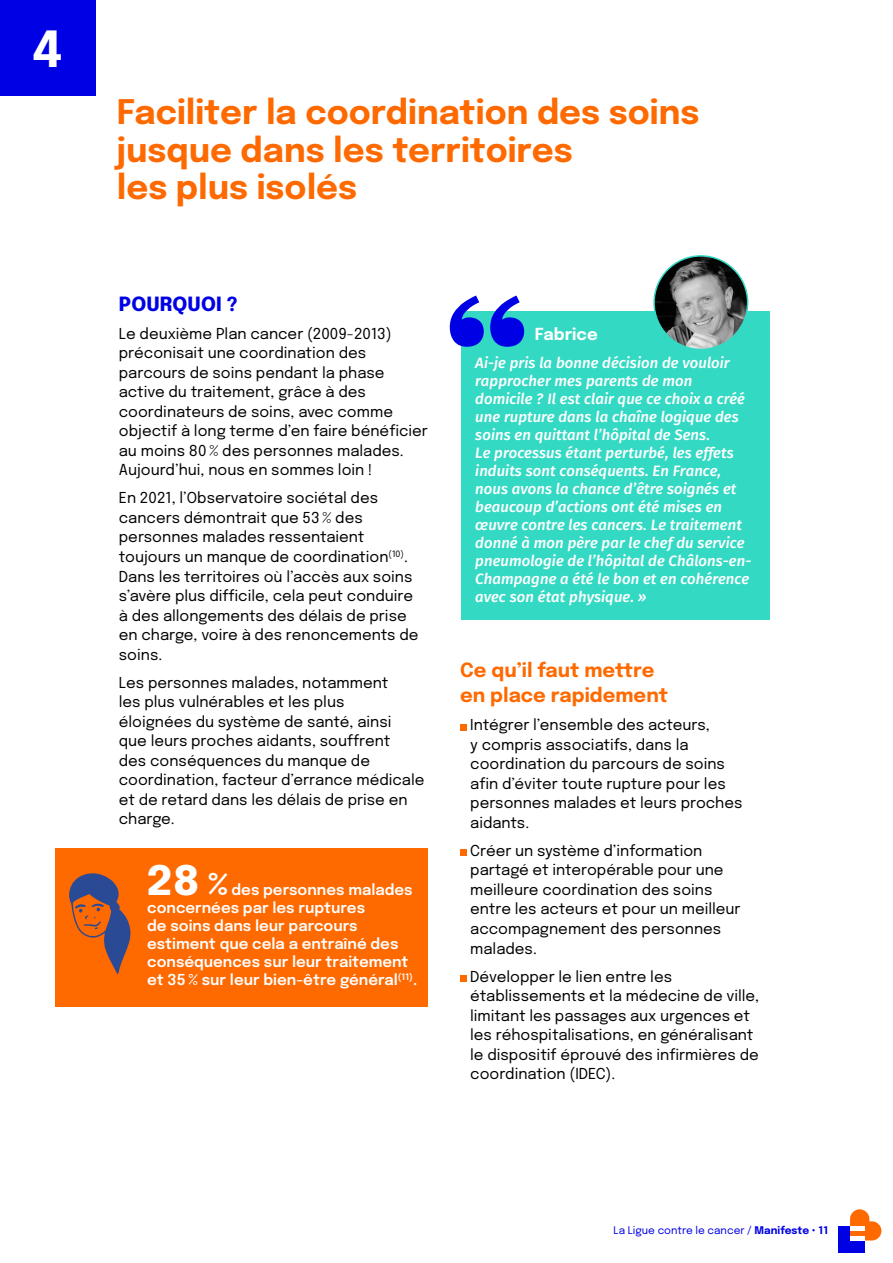
<style>
.page{position:relative;width:893px;height:1263px;background:#fff}
.page>*{position:absolute;margin:0;border:0;box-sizing:border-box;transform-origin:0 0}
.t1{font:700 49.5px "Epilogue";color:#fff}
.t2{font:700 33.75px/37.5px "Epilogue";color:#fe6900}
.t3{font:700 19.5px/25.5px "Epilogue";color:#fe6900}
.t4{font:800 19.5px "Epilogue";letter-spacing:.005em;color:#0000e5}
.t5{font:700 16.5px "Epilogue";color:#fff}
.t6{font:15px/19.5px "Epilogue";color:#000}
.t7{font:italic 15px/18px "Fira Sans OT Medium";color:#fff}
.t8{font:600 15px/18px "Epilogue";color:#fff}
.t9{font:10.5px "Epilogue";color:#0000e5}
.s1{font-weight:800;font-size:40.5px}
.s2{font-weight:800;font-size:30px}
.s3{font-weight:700}
</style>
<div class="page">
<svg style="left:460px;top:724px;width:6px;height:6px"></svg>
<svg style="left:460px;top:850px;width:6px;height:6px"></svg>
<svg style="left:460px;top:975px;width:6px;height:6px"></svg>
<div style="left:0;top:0;width:96px;height:96px;background:#0000e5"></div>
<div style="left:461px;top:312px;width:308px;height:308px;background:#34d9c3"></div>
<svg style="left:450px;top:296px;width:74px;height:51px"></svg>
<div style="left:55px;top:848px;width:373px;height:159px;background:#fe6900"></div>
<svg style="left:69px;top:873px;width:62px;height:100px"></svg>
<img style="left:654px;top:256px;width:94px;height:93px;border-radius:47px">
<div style="left:653px;top:255px;width:95px;height:95px;border:2px solid #34d9c3;border-radius:50%"></div>
<div style="left:838px;top:1226px;width:26px;height:26px;background:#0000e5"></div>
<svg style="left:850px;top:1209px;width:31px;height:31px"></svg>
<hr style="left:850px;top:1226px;width:14px;height:4px;background:#fff">
<hr style="left:850px;top:1236px;width:14px;height:4px;background:#fff">
<h1 class="t1" style="left:33px;top:12px;width:31px">4</h1>
<h2 class="t2" style="left:117px;top:91px;width:584px">Faciliter la coordination des soins jusque dans les territoires<br>les plus isolés</h2>
<h3 class="t4" style="left:119px;top:289px;width:120px">POURQUOI ?</h3>
<p class="t6" style="left:119px;top:323px;width:311px">Le deuxième Plan cancer (2009-2013) préconisait une coordination des parcours de soins pendant la phase active du traitement, grâce à des coordinateurs de soins, avec comme objectif à long terme d’en faire bénéficier au moins 80 % des personnes malades.<br>Aujourd’hui, nous en sommes loin !</p>
<p class="t6" style="left:119px;top:487px;width:301px">En 2021, l’Observatoire sociétal des cancers démontrait que 53 % des personnes malades ressentaient toujours un manque de coordination<sup>(10)</sup>.<br>Dans les territoires où l’accès aux soins s’avère plus difficile, cela peut conduire à des allongements des délais de prise en charge, voire à des renoncements de soins.</p>
<p class="t6" style="left:119px;top:671px;width:307px">Les personnes malades, notamment<br>les plus vulnérables et les plus<br>éloignées du système de santé, ainsi<br>que leurs proches aidants, souffrent<br>des conséquences du manque de coordination, facteur d’errance médicale et de retard dans les délais de prise en charge.</p>
<p class="t8" style="left:147px;top:879px;width:271px"><span class="s1">28</span> <span class="s2">%</span> des personnes malades concernées par les ruptures<br>de soins dans leur parcours estiment que cela a entraîné des conséquences sur leur traitement et 35 % sur leur bien-être général<sup>(11)</sup>.</p>
<p class="t5" style="left:535px;top:321px;width:64px">Fabrice</p>
<p class="t7" style="left:475px;top:355px;width:278px">Ai-je pris la bonne décision de vouloir rapprocher mes parents de mon domicile ? Il est clair que ce choix a créé une rupture dans la chaîne logique des soins en quittant l’hôpital de Sens.<br>Le processus étant perturbé, les effets induits sont conséquents. En France, nous avons la chance d’être soignés et beaucoup d’actions ont été mises en œuvre contre les cancers. Le traitement donné à mon père par le chef du service pneumologie de l’hôpital de Châlons-en-Champagne a été le bon et en cohérence avec son état physique. »</p>
<h3 class="t3" style="left:460px;top:656px;width:209px">Ce qu’il faut mettre en place rapidement</h3>
<p class="t6" style="left:470px;top:714px;width:274px">Intégrer l’ensemble des acteurs,<br>y compris associatifs, dans la coordination du parcours de soins afin d’éviter toute rupture pour les personnes malades et leurs proches aidants.</p>
<p class="t6" style="left:470px;top:840px;width:272px">Créer un système d’information partagé et interopérable pour une meilleure coordination des soins entre les acteurs et pour un meilleur accompagnement des personnes malades.</p>
<p class="t6" style="left:470px;top:965px;width:291px">Développer le lien entre les établissements et la médecine de ville, limitant les passages aux urgences et les réhospitalisations, en généralisant le dispositif éprouvé des infirmières de coordination (IDEC).</p>
<p class="t9" style="left:614px;top:1223px;width:216px">La Ligue contre le cancer / <span class="s3">Manifeste • 11</span></p>
</div>
